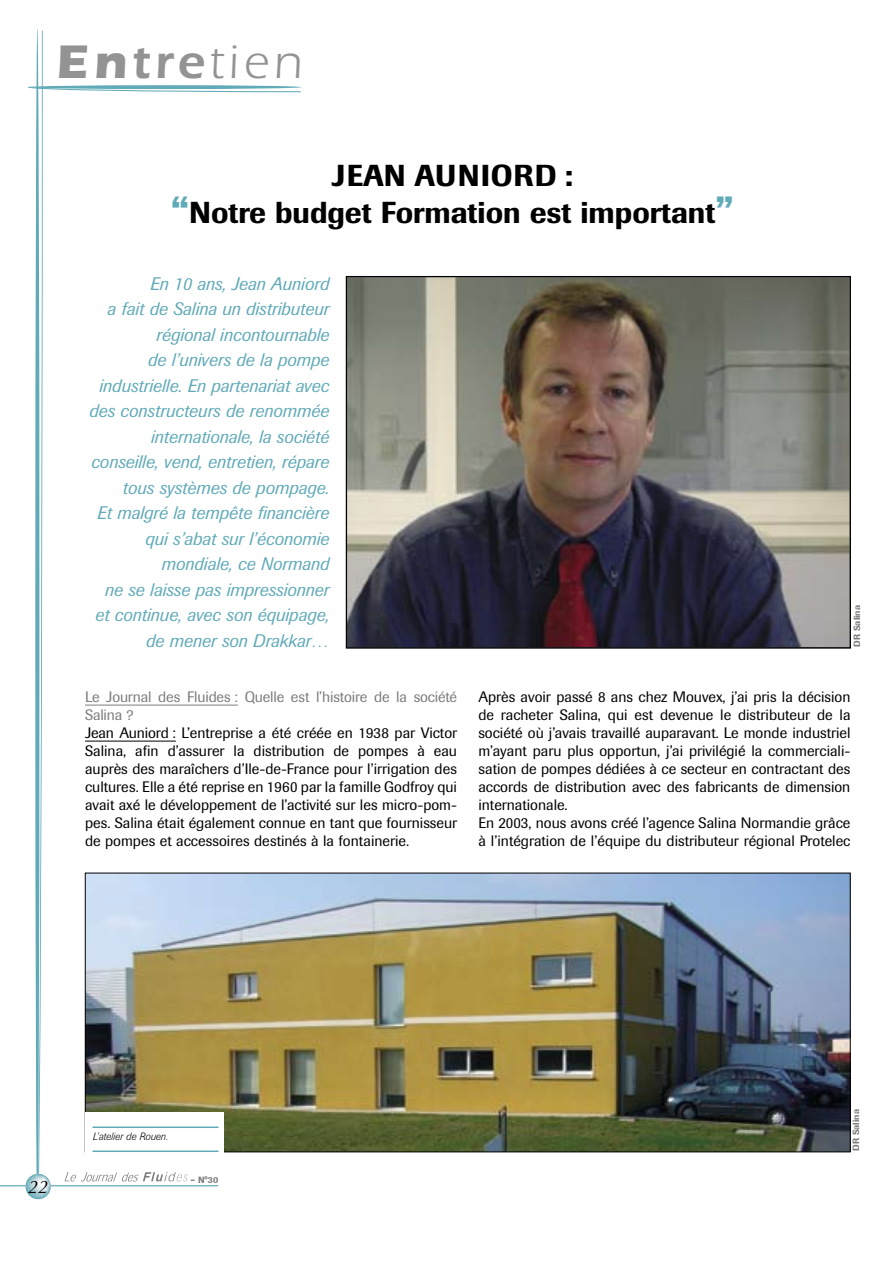
<style>
.page{position:relative;width:893px;height:1263px;background:#fff}
.page>*{position:absolute;margin:0;border:0;box-sizing:border-box;transform-origin:0 0}
.t1{font:48.75px "Itc Eras";color:#939393}
.t2{font:500 30px/37.5px "Imago";color:#000;text-align:center}
.t3{font:italic 18px/25.5px "Imago";color:#61aab8;text-align:right}
.t4{font:italic 18px "Optima";color:#000}
.t5{font:15px/18px "Imago";color:#000;text-align:justify}
.t6{font:15px/18px "Imago";letter-spacing:-.01em;color:#7c7c7c}
.t7{font:italic 300 10.5px "Imago";color:#000}
.t8{font:500 9px "Imago";color:#7c7c7c}
.s1{font-weight:700}
.s2{font-weight:600}
.s3{font-size:37.5px;color:#61aab8}
.s4{font-size:10.5px}
</style>
<div class="page">
<hr style="left:0;top:1185px;width:218px;height:1px;background:#61aab8">
<svg style="left:25px;top:28px;width:277px;height:1171px"></svg>
<img style="left:346px;top:276px;width:504px;height:370px">
<hr style="left:85px;top:705px;width:153px;height:1px;background:#7c7c7c">
<hr style="left:85px;top:741px;width:91px;height:1px;background:#000">
<img style="left:87px;top:875px;width:761px;height:275px">
<div style="left:85px;top:1112px;width:139px;height:49px;background:#fff"></div>
<hr style="left:93px;top:1126px;width:125px;height:2px;background:#61aab8">
<hr style="left:93px;top:1150px;width:125px;height:2px;background:#61aab8">
<h1 class="t1" style="left:56px;top:35px;width:248px"><span class="s1">En</span><span class="s2">tre</span>tien</h1>
<h2 class="t2" style="left:171px;top:156px;width:564px">Jean Auniord :<br><span class="s3">“</span>Notre budget Formation est important<span class="s3">”</span></h2>
<p class="t3" style="left:89px;top:271px;width:242px">En 10 ans, Jean Auniord<br>a fait de Salina un distributeur régional incontournable<br>de l’univers de la pompe industrielle. En partenariat avec des constructeurs de renommée internationale, la société conseille, vend, entretien, répare tous systèmes de pompage.<br>Et malgré la tempête financière qui s’abat sur l’économie mondiale, ce Normand<br>ne se laisse pas impressionner et continue, avec son équipage, de mener son Drakkar…</p>
<p class="t8" style="left:851px;top:647px;width:43px;rotate:-90deg">DR Salina</p>
<p class="t6" style="left:85px;top:688px;width:374px">Le Journal des Fluides : Quelle est l’histoire de la société<br>Salina ?</p>
<p class="t5" style="left:85px;top:724px;width:374px">Jean Auniord : L’entreprise a été créée en 1938 par Victor Salina, afin d’assurer la distribution de pompes à eau auprès des maraîchers d’Ile-de-France pour l’irrigation des cultures. Elle a été reprise en 1960 par la famille Godfroy qui avait axé le développement de l’activité sur les micro-pom&shy;pes. Salina était également connue en tant que fournisseur de pompes et accessoires destinés à la fontainerie.</p>
<p class="t5" style="left:478px;top:688px;width:374px;text-align:left">Après avoir passé 8 ans chez Mouvex, j’ai pris la décision de racheter Salina, qui est devenue le distributeur de la société où j’avais travaillé auparavant. Le monde industriel m’ayant paru plus opportun, j’ai privilégié la commerciali&shy;sation de pompes dédiées à ce secteur en contractant des accords de distribution avec des fabricants de dimension internationale.<br>En 2003, nous avons créé l’agence Salina Normandie grâce à l’intégration de l’équipe du distributeur régional Protelec</p>
<p class="t4" style="left:28px;top:1176px;width:22px">22</p>
<p class="t7" style="left:93px;top:1130px;width:77px">L’atelier de Rouen.</p>
<p class="t8" style="left:190px;top:1174px;width:30px"><span class="s4">-</span> N°30</p>
<p class="t8" style="left:850px;top:1151px;width:43px;rotate:-90deg">DR Salina</p>
</div>
